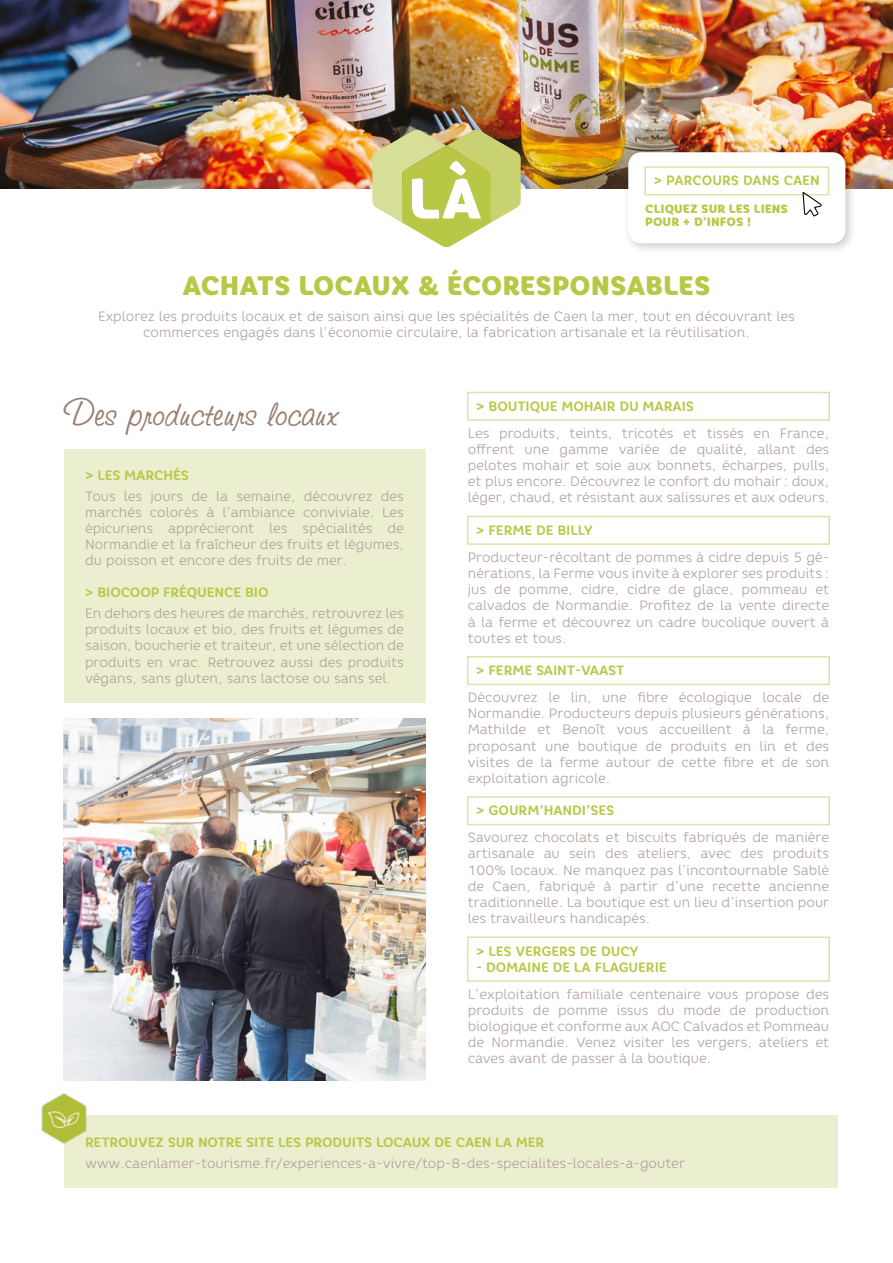
<style>
.page{position:relative;width:893px;height:1263px;background:#fff}
.page>*{position:absolute;margin:0;border:0;box-sizing:border-box;transform-origin:0 0}
.script{font:45px "Studio Script ITC Std";color:#988072}
.soustitre{font:900 26.7px "Core Rhino 85";letter-spacing:-.005em;color:#b8c846}
.txt{font:300 13.5px/16.2px "Core Rhino 35";color:#ae9f9a;text-align:justify}
.txt_titre__rubrique{font:700 13.5px "Core Rhino 65";letter-spacing:-.01em;color:#b8c846}
.famille_copie{font:900 12px/13.5px "Core Rhino 85";color:#b8c846}
</style>
<div class="page">
<img style="left:0;top:0;width:893px;height:188px">
<div style="left:467px;top:392px;width:363px;height:29px;border:2px solid #dde3ab"></div>
<div style="left:467px;top:516px;width:363px;height:29px;border:2px solid #dde3ab"></div>
<div style="left:467px;top:656px;width:363px;height:29px;border:2px solid #dde3ab"></div>
<div style="left:467px;top:796px;width:363px;height:29px;border:2px solid #dde3ab"></div>
<div style="left:467px;top:936px;width:363px;height:46px;border:2px solid #dde3ab"></div>
<svg style="left:372px;top:129px;width:149px;height:119px"></svg>
<img style="left:64px;top:719px;width:361px;height:362px">
<div style="left:64px;top:1116px;width:774px;height:51px;background:#ebeecf"></div>
<div style="left:64px;top:1158px;width:774px;height:29px;background:#ebeecf"></div>
<div style="left:64px;top:566px;width:361px;height:51px;background:#ebeecf"></div>
<div style="left:64px;top:608px;width:361px;height:95px;background:#ebeecf"></div>
<img style="left:41px;top:1093px;width:48px;height:50px">
<div style="left:64px;top:449px;width:361px;height:46px;background:#ebeecf"></div>
<div style="left:64px;top:491px;width:361px;height:90px;background:#ebeecf"></div>
<div style="left:623px;top:147px;width:234px;height:108px;background:#000;opacity:.2"></div>
<div style="left:628px;top:152px;width:217px;height:91px;background:#fff;border-radius:13px"></div>
<div style="left:644px;top:166px;width:185px;height:29px;border:2px solid #dde3ab"></div>
<svg style="left:802px;top:192px;width:20px;height:24px"></svg>
<p class="txt_titre__rubrique" style="left:654px;top:172px;width:168px">&gt; PARCOURS DANS CAEN</p>
<p class="famille_copie" style="left:645px;top:202px;width:144px">CLIQUEZ SUR LES LIENS<br>POUR + D’INFOS !</p>
<p class="soustitre" style="left:183px;top:268px;width:529px">ACHATS LOCAUX &amp; ÉCORESPONSABLES</p>
<p class="txt" style="left:98px;top:308px;width:698px;text-align:center">Explorez les produits locaux et de saison ainsi que les spécialités de Caen la mer, tout en découvrant les commerces engagés dans l’économie circulaire, la fabrication artisanale et la réutilisation.</p>
<p class="script" style="left:64px;top:385px;width:276px">Des producteurs locaux</p>
<p class="txt_titre__rubrique" style="left:476px;top:397px;width:219px">&gt; BOUTIQUE MOHAIR DU MARAIS</p>
<p class="txt" style="left:468px;top:425px;width:363px">Les produits, teints, tricotés et tissés en France, offrent une gamme variée de qualité, allant des pelotes mohair et soie aux bonnets, écharpes, pulls, et plus encore. Découvrez le confort du mohair : doux, léger, chaud, et résistant aux salissures et aux odeurs.</p>
<p class="txt_titre__rubrique" style="left:476px;top:521px;width:118px">&gt; FERME DE BILLY</p>
<p class="txt" style="left:468px;top:549px;width:363px">Producteur-récoltant de pommes à cidre depuis 5 gé&shy;nérations, la Ferme vous invite à explorer ses produits : jus de pomme, cidre, cidre de glace, pommeau et calvados de Normandie. Profitez de la vente directe à la ferme et découvrez un cadre bucolique ouvert à toutes et tous.</p>
<p class="txt_titre__rubrique" style="left:476px;top:662px;width:150px">&gt; FERME SAINT-VAAST</p>
<p class="txt" style="left:468px;top:689px;width:363px">Découvrez le lin, une fibre écologique locale de Normandie. Producteurs depuis plusieurs générations, Mathilde et Benoît vous accueillent à la ferme, proposant une boutique de produits en lin et des visites de la ferme autour de cette fibre et de son exploitation agricole.</p>
<p class="txt_titre__rubrique" style="left:476px;top:802px;width:139px">&gt; GOURM’HANDI’SES</p>
<p class="txt" style="left:468px;top:829px;width:363px">Savourez chocolats et biscuits fabriqués de manière artisanale au sein des ateliers, avec des produits 100% locaux. Ne manquez pas l’incontournable Sablé de Caen, fabriqué à partir d’une recette ancienne traditionnelle. La boutique est un lieu d’insertion pour les travailleurs handicapés.</p>
<p class="txt_titre__rubrique" style="left:476px;top:942px;width:164px">&gt; LES VERGERS DE DUCY</p>
<p class="txt_titre__rubrique" style="left:476px;top:958px;width:192px">- DOMAINE DE LA FLAGUERIE</p>
<p class="txt" style="left:468px;top:985px;width:363px">L’exploitation familiale centenaire vous propose des produits de pomme issus du mode de production biologique et conforme aux AOC Calvados et Pommeau de Normandie. Venez visiter les vergers, ateliers et caves avant de passer à la boutique.</p>
<p class="txt_titre__rubrique" style="left:85px;top:466px;width:105px">&gt; LES MARCHÉS</p>
<p class="txt" style="left:85px;top:488px;width:320px">Tous les jours de la semaine, découvrez des marchés colorés à l’ambiance conviviale. Les épicuriens apprécieront les spécialités de Normandie et la fraîcheur des fruits et légumes, du poisson et encore des fruits de mer.</p>
<p class="txt_titre__rubrique" style="left:85px;top:584px;width:185px">&gt; BIOCOOP FRÉQUENCE BIO</p>
<p class="txt" style="left:85px;top:605px;width:320px">En dehors des heures de marchés, retrouvrez les produits locaux et bio, des fruits et légumes de saison, boucherie et traiteur, et une sélection de produits en vrac. Retrouvez aussi des produits végans, sans gluten, sans lactose ou sans sel.</p>
<p class="txt_titre__rubrique" style="left:85px;top:1133px;width:461px">RETROUVEZ SUR NOTRE SITE LES PRODUITS LOCAUX DE CAEN LA MER</p>
<p class="txt" style="left:85px;top:1155px;width:601px">www.caenlamer-tourisme.fr/experiences-a-vivre/top-8-des-specialites-locales-a-gouter</p>
</div>
